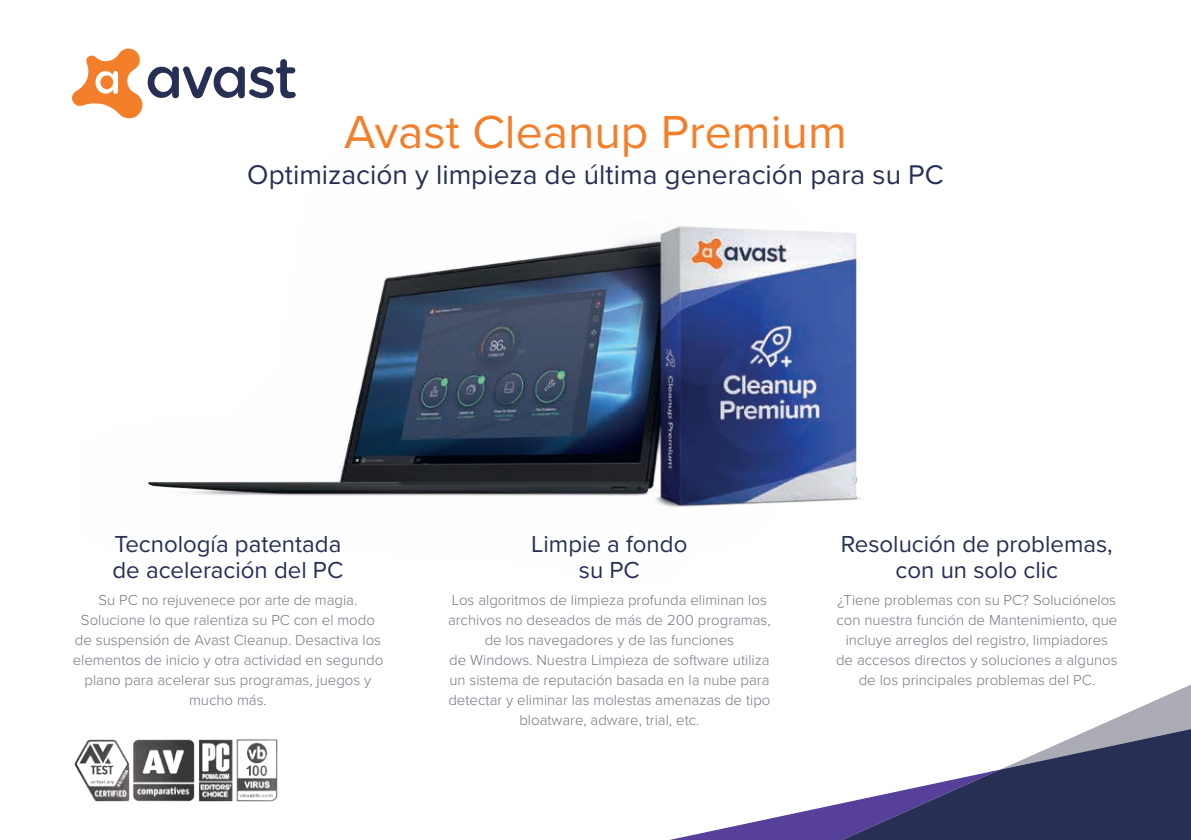
<style>
.page{position:relative;width:1191px;height:840px;background:#fff}
.page>*{position:absolute;margin:0;border:0;box-sizing:border-box;transform-origin:0 0}
.t1{font:48px "Proxima Nova";color:#f47f2a}
.t2{font:28px "Proxima Nova";color:#272f54}
.t3{font:24px/26px "Proxima Nova";color:#272f54;text-align:center}
.t4{font:300 15px/20px "Proxima Nova";color:#767784;text-align:center}
</style>
<div class="page">
<svg style="left:674px;top:684px;width:517px;height:155px"></svg>
<svg style="left:72px;top:48px;width:224px;height:71px"></svg>
<img style="left:74px;top:739px;width:204px;height:63px">
<img style="left:147px;top:226px;width:716px;height:282px">
<h1 class="t1" style="left:344px;top:96px;width:504px">Avast Cleanup Premium</h1>
<h2 class="t2" style="left:247px;top:154px;width:698px">Optimización y limpieza de última generación para su PC</h2>
<h3 class="t3" style="left:112px;top:529px;width:232px;text-align:left">Tecnología patentada de aceleración del PC</h3>
<h3 class="t3" style="left:841px;top:529px;width:273px">Resolución de problemas, con un solo clic</h3>
<h3 class="t3" style="left:531px;top:529px;width:158px">Limpie a fondo su PC</h3>
<p class="t4" style="left:73px;top:589px;width:312px">Su PC no rejuvenece por arte de magia.<br>Solucione lo que ralentiza su PC con el modo de suspensión de Avast Cleanup. Desactiva los elementos de inicio y otra actividad en segundo plano para acelerar sus programas, juegos y mucho más.</p>
<p class="t4" style="left:448px;top:589px;width:324px">Los algoritmos de limpieza profunda eliminan los archivos no deseados de más de 200 programas, de los navegadores y de las funciones<br>de Windows. Nuestra Limpieza de software utiliza un sistema de reputación basada en la nube para detectar y eliminar las molestas amenazas de tipo bloatware, adware, trial, etc.</p>
<p class="t4" style="left:836px;top:589px;width:283px">¿Tiene problemas con su PC? Soluciónelos con nuestra función de Mantenimiento, que incluye arreglos del registro, limpiadores de accesos directos y soluciones a algunos de los principales problemas del PC.</p>
</div>
